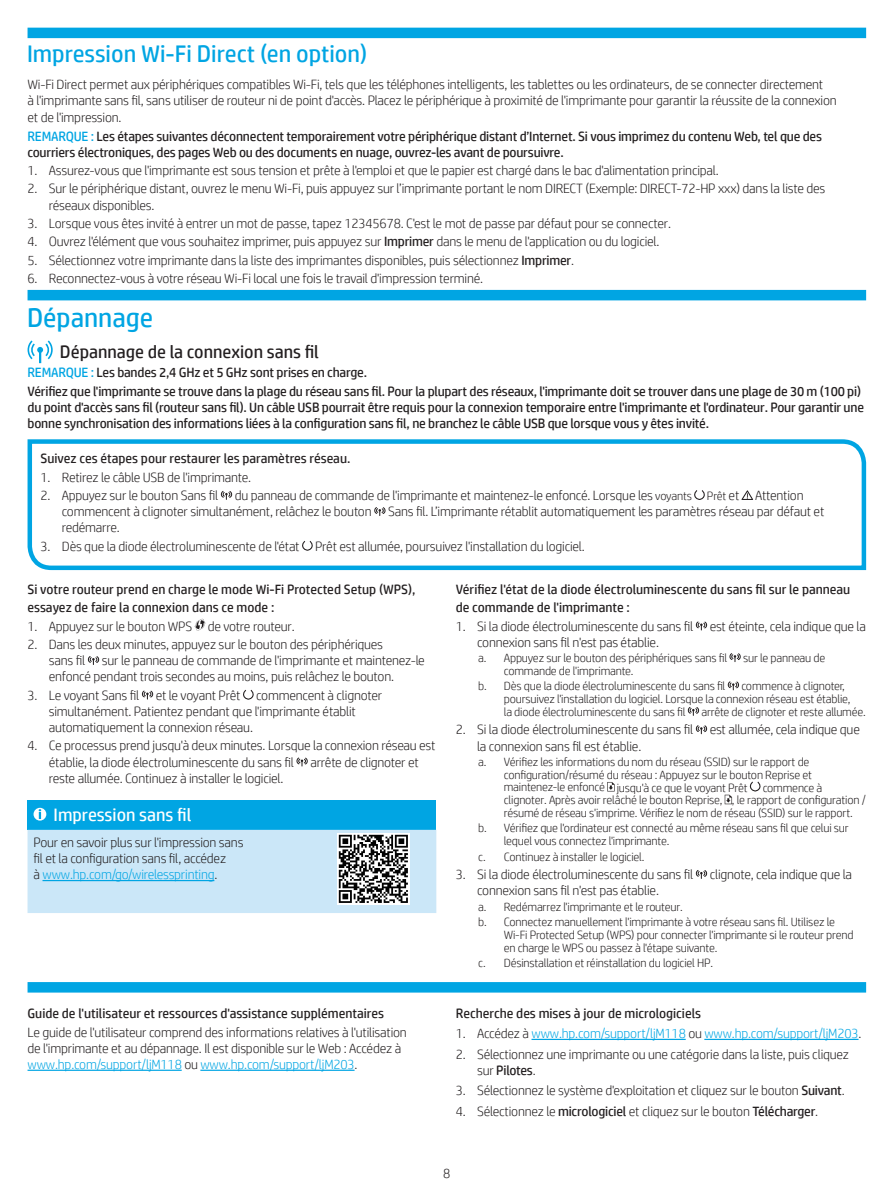
<style>
.page{position:relative;width:893px;height:1189px;background:#fff}
.page>*{position:absolute;margin:0;border:0;box-sizing:border-box;transform-origin:0 0}
.t1{font:27px "HP Simplified";color:#00a5e3}
.t2{font:24px "HP Simplified";color:#00a5e3}
.t3{font:18px "HP Simplified";color:#231f20}
.t4{font:18px "HP Simplified";color:#fff}
.t5{font:300 13.5px/16.2px "HP Simplified";letter-spacing:-.015em;color:#231f20}
.t6{font:13.5px/16.2px "HP Simplified";letter-spacing:-.015em;color:#231f20}
.t7{font:300 13.5px "HP Simplified";letter-spacing:-.015em;color:#00a5e3}
.t8{font:300 12px/12.8px "HP Simplified";letter-spacing:-.015em;color:#231f20}
.s1{color:#00a5e3}
.s2{font-weight:400}
.s3{font-size:12px}
.s4{color:#231f20}
</style>
<div class="page">
<div style="left:28px;top:28px;width:838px;height:10px;background:#00a5e3"></div>
<svg style="left:27px;top:27px;width:342px;height:12px"></svg>
<div style="left:28px;top:290px;width:838px;height:10px;background:#00a5e3"></div>
<svg style="left:28px;top:340px;width:25px;height:23px"></svg>
<svg style="left:27px;top:439px;width:840px;height:132px"></svg>
<svg style="left:195px;top:619px;width:10px;height:11px"></svg>
<svg style="left:88px;top:656px;width:11px;height:9px"></svg>
<svg style="left:142px;top:690px;width:11px;height:9px"></svg>
<svg style="left:243px;top:689px;width:11px;height:10px"></svg>
<svg style="left:296px;top:757px;width:12px;height:9px"></svg>
<svg style="left:695px;top:621px;width:12px;height:9px"></svg>
<svg style="left:729px;top:653px;width:11px;height:9px"></svg>
<svg style="left:727px;top:681px;width:12px;height:9px"></svg>
<svg style="left:687px;top:707px;width:12px;height:8px"></svg>
<svg style="left:695px;top:725px;width:12px;height:9px"></svg>
<svg style="left:607px;top:782px;width:7px;height:9px"></svg>
<svg style="left:749px;top:781px;width:11px;height:10px"></svg>
<svg style="left:724px;top:794px;width:8px;height:10px"></svg>
<svg style="left:695px;top:870px;width:12px;height:8px"></svg>
<hr style="left:28px;top:1069px;width:154px;height:1px;background:#00a5e3">
<hr style="left:200px;top:1069px;width:154px;height:1px;background:#00a5e3">
<hr style="left:531px;top:1038px;width:154px;height:1px;background:#00a5e3">
<hr style="left:704px;top:1038px;width:154px;height:1px;background:#00a5e3">
<div style="left:28px;top:800px;width:408px;height:29px;background:#00a5e3"></div>
<div style="left:28px;top:829px;width:408px;height:84px;background:#cbe7f8"></div>
<svg style="left:34px;top:807px;width:12px;height:13px"></svg>
<hr style="left:42px;top:879px;width:172px;height:2px;background:#00a5e3">
<img style="left:338px;top:833px;width:71px;height:71px">
<div style="left:28px;top:982px;width:838px;height:10px;background:#00a5e3"></div>
<h2 class="t2" style="left:27px;top:38px;width:342px">Impression Wi-Fi Direct (en option)</h2>
<p class="t5" style="left:28px;top:76px;width:810px">Wi-Fi Direct permet aux périphériques compatibles Wi-Fi, tels que les téléphones intelligents, les tablettes ou les ordinateurs, de se connecter directement<br>à l'imprimante sans fil, sans utiliser de routeur ni de point d'accès. Placez le périphérique à proximité de l'imprimante pour garantir la réussite de la connexion et de l'impression.</p>
<p class="t6" style="left:28px;top:127px;width:795px"><span class="s1">REMARQUE :</span> Les étapes suivantes déconnectent temporairement votre périphérique distant d’Internet. Si vous imprimez du contenu Web, tel que des courriers électroniques, des pages Web ou des documents en nuage, ouvrez-les avant de poursuivre.</p>
<p class="t5" style="left:28px;top:162px;width:692px">1. Assurez-vous que l'imprimante est sous tension et prête à l'emploi et que le papier est chargé dans le bac d'alimentation principal.</p>
<p class="t5" style="left:49px;top:180px;width:778px;text-indent:-21px">2. Sur le périphérique distant, ouvrez le menu Wi-Fi, puis appuyez sur l’imprimante portant le nom DIRECT (Exemple: DIRECT-72-HP xxx) dans la liste des réseaux disponibles.</p>
<p class="t5" style="left:28px;top:215px;width:645px">3. Lorsque vous êtes invité à entrer un mot de passe, tapez 12345678. C'est le mot de passe par défaut pour se connecter.</p>
<p class="t5" style="left:28px;top:233px;width:633px">4. Ouvrez l'élément que vous souhaitez imprimer, puis appuyez sur <span class="s2">Imprimer</span> dans le menu de l'application ou du logiciel.</p>
<p class="t5" style="left:28px;top:251px;width:548px">5. Sélectionnez votre imprimante dans la liste des imprimantes disponibles, puis sélectionnez <span class="s2">Imprimer</span>.</p>
<p class="t5" style="left:28px;top:270px;width:457px">6. Reconnectez-vous à votre réseau Wi-Fi local une fois le travail d'impression terminé.</p>
<h1 class="t1" style="left:27px;top:300px;width:128px">Dépannage</h1>
<h3 class="t3" style="left:60px;top:340px;width:260px">Dépannage de la connexion sans fil</h3>
<p class="t6" style="left:28px;top:362px;width:835px;line-height:18.9px"><span class="s1">REMARQUE :</span> Les bandes 2,4 GHz et 5 GHz sont prises en charge.<br>Vérifiez que l'imprimante se trouve dans la plage du réseau sans fil. Pour la plupart des réseaux, l'imprimante doit se trouver dans une plage de 30 m (100 pi)</p>
<p class="t6" style="left:28px;top:399px;width:838px">du point d'accès sans fil (routeur sans fil). Un câble USB pourrait être requis pour la connexion temporaire entre l'imprimante et l'ordinateur. Pour garantir une bonne synchronisation des informations liées à la configuration sans fil, ne branchez le câble USB que lorsque vous y êtes invité.</p>
<p class="t6" style="left:41px;top:450px;width:311px">Suivez ces étapes pour restaurer les paramètres réseau.</p>
<p class="t5" style="left:41px;top:468px;width:212px">1. Retirez le câble USB de l'imprimante.</p>
<p class="t5" style="left:62px;top:487px;width:764px;text-indent:-21px">2. Appuyez sur le bouton Sans fil du panneau de commande de l'imprimante et maintenez-le enfoncé. Lorsque les <span class="s3">voyants Prêt</span> et Attention commencent à clignoter simultanément, relâchez le bouton Sans fil. L’imprimante rétablit automatiquement les paramètres réseau par défaut et redémarre.</p>
<p class="t5" style="left:41px;top:537px;width:546px">3. Dès que la diode électroluminescente de l'état Prêt est allumée, poursuivez l'installation du logiciel.</p>
<p class="t6" style="left:28px;top:580px;width:389px;line-height:18px">Si votre routeur prend en charge le mode Wi-Fi Protected Setup (WPS), essayez de faire la connexion dans ce mode :</p>
<p class="t5" style="left:28px;top:617px;width:269px">1. Appuyez sur le bouton WPS de votre routeur.</p>
<p class="t5" style="left:49px;top:635px;width:377px;text-indent:-21px">2. Dans les deux minutes, appuyez sur le bouton des périphériques<br>sans fil sur le panneau de commande de l'imprimante et maintenez-le enfoncé pendant trois secondes au moins, puis relâchez le bouton.</p>
<p class="t5" style="left:49px;top:686px;width:335px;text-indent:-21px">3. Le voyant Sans fil et le voyant Prêt commencent à clignoter simultanément. Patientez pendant que l'imprimante établit automatiquement la connexion réseau.</p>
<p class="t5" style="left:49px;top:737px;width:388px;text-indent:-21px">4. Ce processus prend jusqu'à deux minutes. Lorsque la connexion réseau est établie, la diode électroluminescente du sans fil arrête de clignoter et reste allumée. Continuez à installer le logiciel.</p>
<p class="t6" style="left:456px;top:580px;width:396px;line-height:18px">Vérifiez l'état de la diode électroluminescente du sans fil sur le panneau de commande de l'imprimante :</p>
<p class="t5" style="left:477px;top:617px;width:390px;text-indent:-21px">1. Si la diode électroluminescente du sans fil est éteinte, cela indique que la connexion sans fil n'est pas établie.</p>
<p class="t8" style="left:478px;top:651px;width:250px">a. Appuyez sur le bouton des périphériques sans fil</p>
<p class="t8" style="left:743px;top:651px;width:84px">sur le panneau de</p>
<p class="t8" style="left:478px;top:662px;width:249px;line-height:15.5px;text-indent:26px">commande de l'imprimante.<br>b. Dès que la diode électroluminescente du sans fil</p>
<p class="t8" style="left:504px;top:679px;width:348px;text-indent:237px">commence à clignoter, poursuivez l'installation du logiciel. Lorsque la connexion réseau est établie, la diode électroluminescente du sans fil</p>
<p class="t8" style="left:701px;top:705px;width:166px">arrête de clignoter et reste allumée.</p>
<p class="t5" style="left:477px;top:721px;width:384px;text-indent:-21px">2. Si la diode électroluminescente du sans fil est allumée, cela indique que la connexion sans fil est établie.</p>
<p class="t8" style="left:504px;top:755px;width:363px;text-indent:-26px">a. Vérifiez les informations du nom du réseau (SSID) sur le rapport de configuration/résumé du réseau : Appuyez sur le bouton Reprise et maintenez-le enfoncé jusqu'à ce que le voyant Prêt commence à clignoter. Après avoir relâché le bouton Reprise, , le rapport de configuration / résumé de réseau s'imprime. Vérifiez le nom de réseau (SSID) sur le rapport.</p>
<p class="t8" style="left:504px;top:821px;width:346px;text-indent:-26px">b. Vérifiez que l'ordinateur est connecté au même réseau sans fil que celui sur lequel vous connectez l'imprimante.</p>
<p class="t8" style="left:478px;top:849px;width:168px">c. Continuez à installer le logiciel.</p>
<p class="t5" style="left:477px;top:865px;width:376px;text-indent:-21px">3. Si la diode électroluminescente du sans fil clignote, cela indique que la connexion sans fil n'est pas établie.</p>
<p class="t8" style="left:478px;top:898px;width:358px;line-height:15.5px">a. Redémarrez l'imprimante et le routeur.<br>b. Connectez manuellement l'imprimante à votre réseau sans fil. Utilisez le</p>
<p class="t8" style="left:504px;top:928px;width:351px">Wi-Fi Protected Setup (WPS) pour connecter l'imprimante si le routeur prend en charge le WPS ou passez à l'étape suivante.</p>
<p class="t8" style="left:478px;top:956px;width:236px">c. Désinstallation et réinstallation du logiciel HP.</p>
<h3 class="t4" style="left:54px;top:802px;width:139px">Impression sans fil</h3>
<p class="t5" style="left:34px;top:833px;width:211px">Pour en savoir plus sur l'impression sans fil et la configuration sans fil, accédez<br>à <span class="s1">www.hp.com/go/wirelessprinting</span>.</p>
<p class="t6" style="left:28px;top:1004px;width:358px">Guide de l'utilisateur et ressources d'assistance supplémentaires</p>
<p class="t5" style="left:28px;top:1023px;width:381px">Le guide de l'utilisateur comprend des informations relatives à l'utilisation de l'imprimante et au dépannage. Il est disponible sur le Web : Accédez à <span class="s1">www.hp.com/support/ljM118</span> ou <span class="s1">www.hp.com/support/ljM203</span>.</p>
<p class="t6" style="left:456px;top:1004px;width:247px">Recherche des mises à jour de micrologiciels</p>
<p class="t7" style="left:456px;top:1024px;width:407px"><span class="s4">1. Accédez à</span> www.hp.com/support/ljM118 <span class="s4">ou</span> www.hp.com/support/ljM203<span class="s4">.</span></p>
<p class="t5" style="left:477px;top:1045px;width:373px;text-indent:-21px">2. Sélectionnez une imprimante ou une catégorie dans la liste, puis cliquez sur <span class="s2">Pilotes</span>.</p>
<p class="t5" style="left:456px;top:1081px;width:390px">3. Sélectionnez le système d'exploitation et cliquez sur le bouton <span class="s2">Suivant</span>.</p>
<p class="t5" style="left:456px;top:1102px;width:364px">4. Sélectionnez le <span class="s2">micrologiciel</span> et cliquez sur le bouton <span class="s2">Télécharger</span>.</p>
<p class="t5" style="left:443px;top:1164px;width:9px">8</p>
</div>
